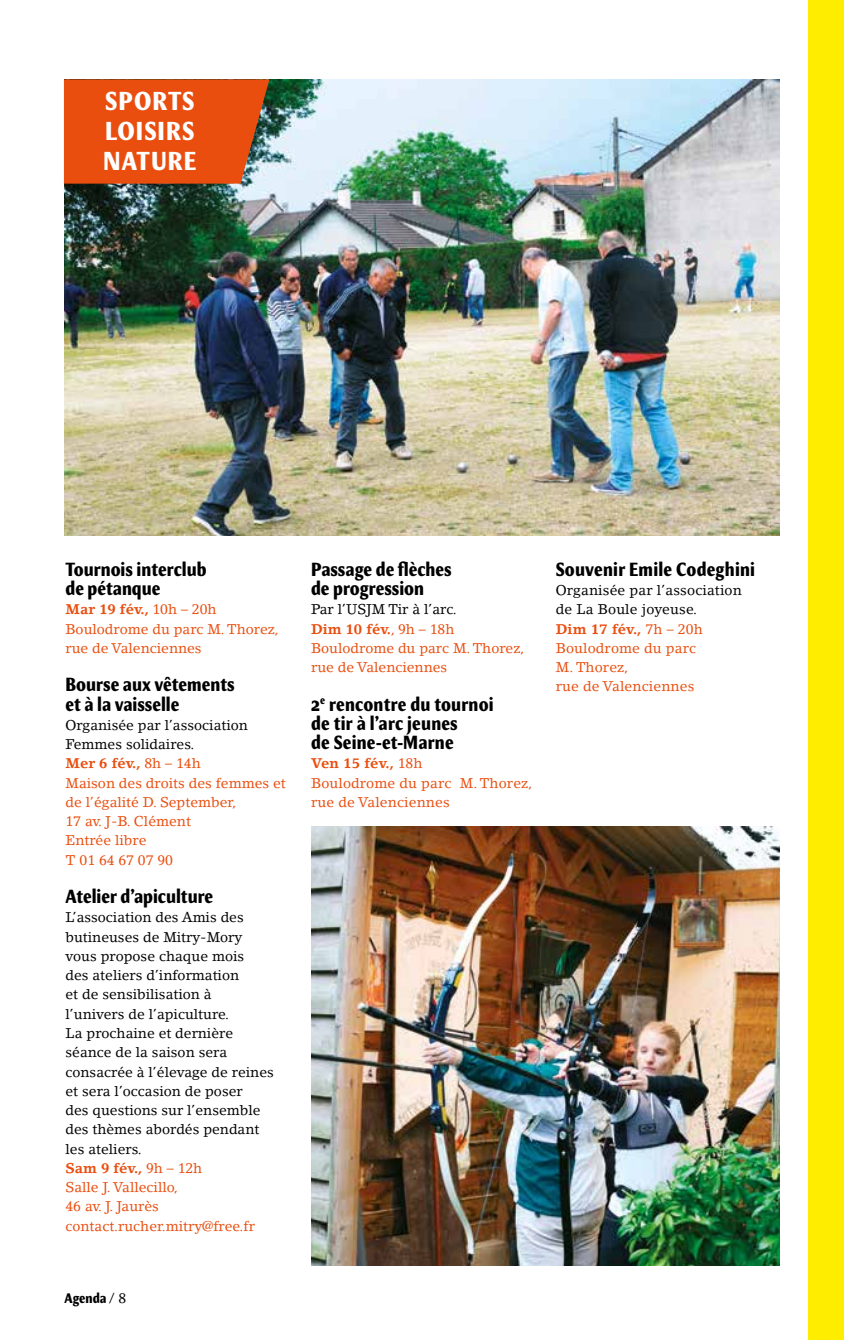
<style>
.page{position:relative;width:844px;height:1340px;background:#fff}
.page>*{position:absolute;margin:0;border:0;box-sizing:border-box;transform-origin:0 0}
.t1{font:700 condensed 26.25px/29.8px "Meadow Pro";letter-spacing:.04em;color:#fff;text-align:justify}
.t2{font:700 condensed 19.25px/19.2px "Meadow Pro";color:#000}
.t3{font:14px/19.2px "Lino Letter";color:#e94e0f}
.t4{font:14px/19.2px "Lino Letter";color:#000}
.t5{font:700 condensed 14px "Meadow Pro";color:#000}
.s1{font-weight:700}
.s2{color:#000}
.s3{font-weight:700;color:#e94e0f}
.s4{color:#e94e0f}
.s5{font-family:"Lino Letter";font-weight:400;font-stretch:normal}
</style>
<div class="page">
<img style="left:64px;top:79px;width:715px;height:456px">
<svg style="left:64px;top:79px;width:205px;height:105px;background:#e05217"></svg>
<img style="left:311px;top:826px;width:468px;height:439px">
<div style="left:807px;top:0;width:36px;height:1339px;background:#ffed00"></div>
<h1 class="t1" style="left:103px;top:86px;width:95px">SPORTS LOISIRS NATURE</h1>
<h2 class="t2" style="left:65px;top:559px;width:142px">Tournois interclub de pétanque</h2>
<p class="t3" style="left:65px;top:599px;width:215px"><span class="s1">Mar 19 fév.,</span> 10h – 20h<br>Boulodrome du parc M. Thorez, rue de Valenciennes</p>
<h2 class="t2" style="left:65px;top:675px;width:170px">Bourse aux vêtements et à la vaisselle</h2>
<p class="t3" style="left:65px;top:715px;width:222px"><span class="s2">Organisée par l’association<br>Femmes solidaires.<br></span><span class="s1">Mer 6 fév.,</span> 8h – 14h<br>Maison des droits des femmes et de l’égalité D. September,<br>17 av. J-B. Clément<br>Entrée libre<br>T 01 64 67 07 90</p>
<h2 class="t2" style="left:65px;top:887px;width:149px">Atelier d’apiculture</h2>
<p class="t4" style="left:65px;top:907px;width:210px">L’association des Amis des butineuses de Mitry-Mory vous propose chaque mois<br>des ateliers d’information<br>et de sensibilisation à l’univers de l’apiculture.<br>La prochaine et dernière séance de la saison sera consacrée à l’élevage de reines et sera l’occasion de poser<br>des questions sur l’ensemble des thèmes abordés pendant les ateliers.<br><span class="s3">Sam 9 fév.,</span> <span class="s4">9h – 12h<br>Salle J. Vallecillo,<br>46 av. J. Jaurès contact.rucher.mitry@free.fr</span></p>
<p class="t5" style="left:64px;top:1290px;width:63px">Agenda <span class="s5">/ 8</span></p>
<h2 class="t2" style="left:311px;top:559px;width:142px">Passage de flèches de progression</h2>
<p class="t3" style="left:311px;top:599px;width:215px"><span class="s2">Par l’USJM Tir à l’arc.<br></span><span class="s1">Dim 10 fév.</span>, 9h – 18h<br>Boulodrome du parc M. Thorez, rue de Valenciennes</p>
<h2 class="t2" style="left:311px;top:694px;width:184px">2<sup>e</sup> rencontre du tournoi de tir à l’arc jeunes<br>de Seine-et-Marne</h2>
<p class="t3" style="left:311px;top:753px;width:223px"><span class="s1">Ven 15 fév.,</span> 18h<br>Boulodrome du parc M. Thorez, rue de Valenciennes</p>
<h2 class="t2" style="left:555px;top:559px;width:201px">Souvenir Emile Codeghini</h2>
<p class="t3" style="left:555px;top:580px;width:187px"><span class="s2">Organisée par l’association de La Boule joyeuse.<br></span><span class="s1">Dim 17 fév.,</span> 7h – 20h<br>Boulodrome du parc<br>M. Thorez,<br>rue de Valenciennes</p>
</div>
